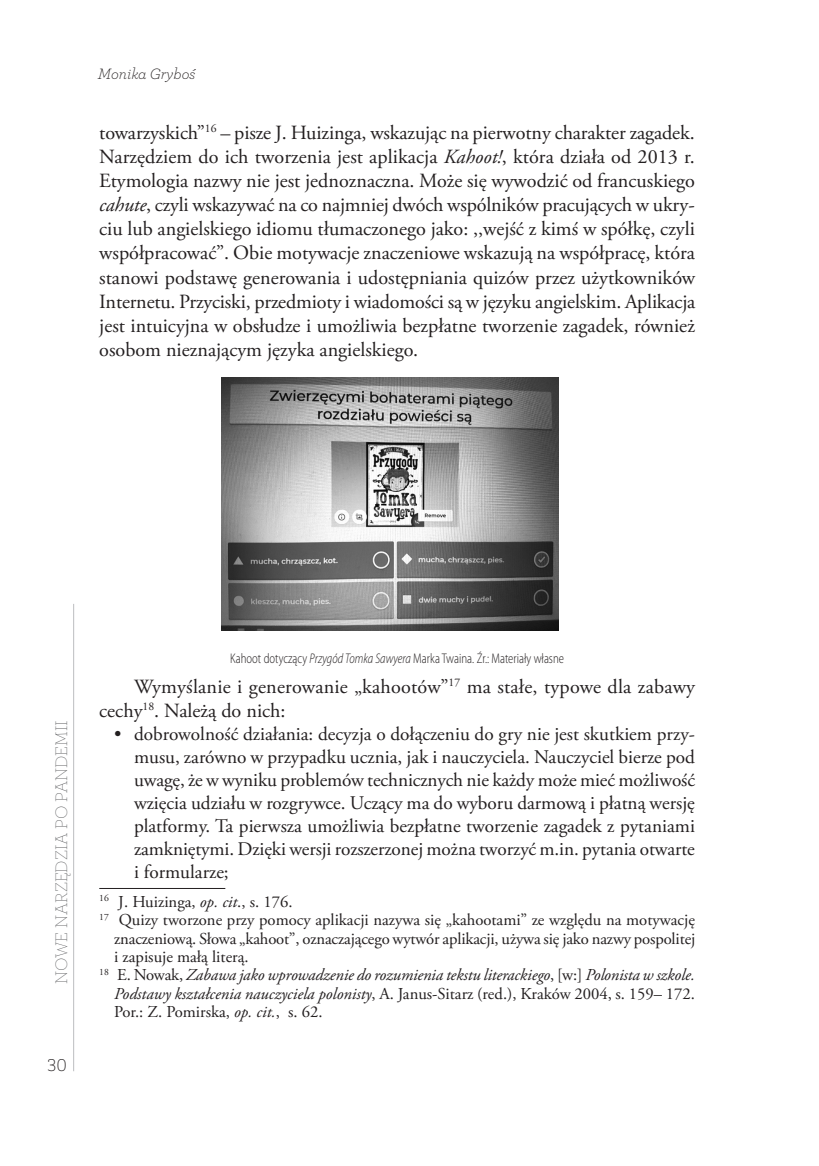
<style>
.page{position:relative;width:819px;height:1166px;background:#fff}
.page>*{position:absolute;margin:0;border:0;box-sizing:border-box;transform-origin:0 0}
.tekst_publikacji{font:20.12px/24.2px "Adobe Garamond Pro";color:#231f20;text-align:justify}
.t1{font:19.25px/23.1px "Adobe Garamond Pro";letter-spacing:-.005em;color:#231f20;text-align:justify}
.t2{font:200 17.5px "Archer";color:#57585a}
.t3{font:200 17.5px "Brix Slab";color:#231f20}
.Przypisy{font:16.62px/18.4px "Adobe Garamond Pro";letter-spacing:-.01em;color:#231f20;text-align:justify}
.Przypisy-2{font:italic 16.62px/18.4px "Adobe Garamond Pro";letter-spacing:-.01em;color:#231f20;text-align:justify}
.nagłówek_lewy{font:italic 300 15.75px "Archer";color:#231f20}
.podpis_pod_zdjeciem{font:300 semi-condensed 14px "Myriad Pro";color:#231f20;scale:.85 1}
.s1{font-style:italic}
.s2{font-style:normal}
</style>
<div class="page">
<hr style="left:73px;top:604px;width:1px;height:467px;background:#bcbdc0">
<hr style="left:99px;top:888px;width:126px;height:1px;background:#231f20">
<img style="left:222px;top:378px;width:336px;height:252px">
<p class="nagłówek_lewy" style="left:98px;top:63px;width:99px">Monika Gryboś</p>
<p class="tekst_publikacji" style="left:99px;top:121px;width:597px">towarzyskich”<sup>16</sup> – pisze J. Huizinga, wskazując na pierwotny charakter zagadek.<br>Narzędziem do ich tworzenia jest aplikacja <span class="s1">Kahoot!</span>, która działa od 2013 r.<br>Etymologia nazwy nie jest jednoznaczna. Może się wywodzić od francuskiego <span class="s1">cahute</span>, czyli wskazywać na co najmniej dwóch wspólników pracujących w ukry&shy;ciu lub angielskiego idiomu tłumaczonego jako: ,,wejść z kimś w spółkę, czyli współpracować”. Obie motywacje znaczeniowe wskazują na współpracę, która stanowi podstawę generowania i udostępniania quizów przez użytkowników Internetu. Przyciski, przedmioty i wiadomości są w języku angielskim. Aplikacja jest intuicyjna w obsłudze i umożliwia bezpłatne tworzenie zagadek, również osobom nieznającym języka angielskiego.</p>
<p class="t2" style="left:50px;top:984px;width:265px;rotate:-90deg">NOWE NARZĘDZIA PO PANDEMII</p>
<p class="t3" style="left:47px;top:1054px;width:21px">30</p>
<p class="podpis_pod_zdjeciem" style="left:230px;top:650px;width:394px">Kahoot dotyczący <span class="s1">Przygód Tomka Sawyera</span> Marka Twaina. Źr.: Materiały własne</p>
<p class="tekst_publikacji" style="left:99px;top:675px;width:597px;text-indent:35px">Wymyślanie i generowanie „kahootów”<sup>17</sup> ma stałe, typowe dla zabawy cechy<sup>18</sup>. Należą do nich:</p>
<p class="t1" style="left:134px;top:723px;width:562px;text-indent:-20px">• dobrowolność działania: decyzja o dołączeniu do gry nie jest skutkiem przy&shy;musu, zarówno w przypadku ucznia, jak i nauczyciela. Nauczyciel bierze pod uwagę, że w wyniku problemów technicznych nie każdy może mieć możliwość wzięcia udziału w rozgrywce. Uczący ma do wyboru darmową i płatną wersję platformy. Ta pierwsza umożliwia bezpłatne tworzenie zagadek z pytaniami zamkniętymi. Dzięki wersji rozszerzonej można tworzyć m.in. pytania otwarte i formularze;</p>
<p class="Przypisy" style="left:99px;top:893px;width:195px"><sup>16</sup> J. Huizinga, <span class="s1">op. cit</span>., s. 176.</p>
<p class="Przypisy" style="left:114px;top:911px;width:582px;text-indent:-15px"><sup>17</sup> Quizy tworzone przy pomocy aplikacji nazywa się „kahootami” ze względu na motywację znaczeniową. Słowa „kahoot”, oznaczającego wytwór aplikacji, używa się jako nazwy pospolitej i zapisuje małą literą.</p>
<p class="Przypisy-2" style="left:114px;top:966px;width:582px;text-indent:-15px"><sup>18</sup> <span class="s2">E. Nowak,</span> Zabawa jako wprowadzenie do rozumienia tekstu literackiego<span class="s2">, [w:]</span> Polonista w szkole.<br>Podstawy kształcenia nauczyciela polonisty<span class="s2">, A. Janus-Sitarz (red.), Kraków 2004, s. 159– 172.<br>Por.: Z. Pomirska,</span> op. cit.<span class="s2">, s. 62.</span></p>
</div>
